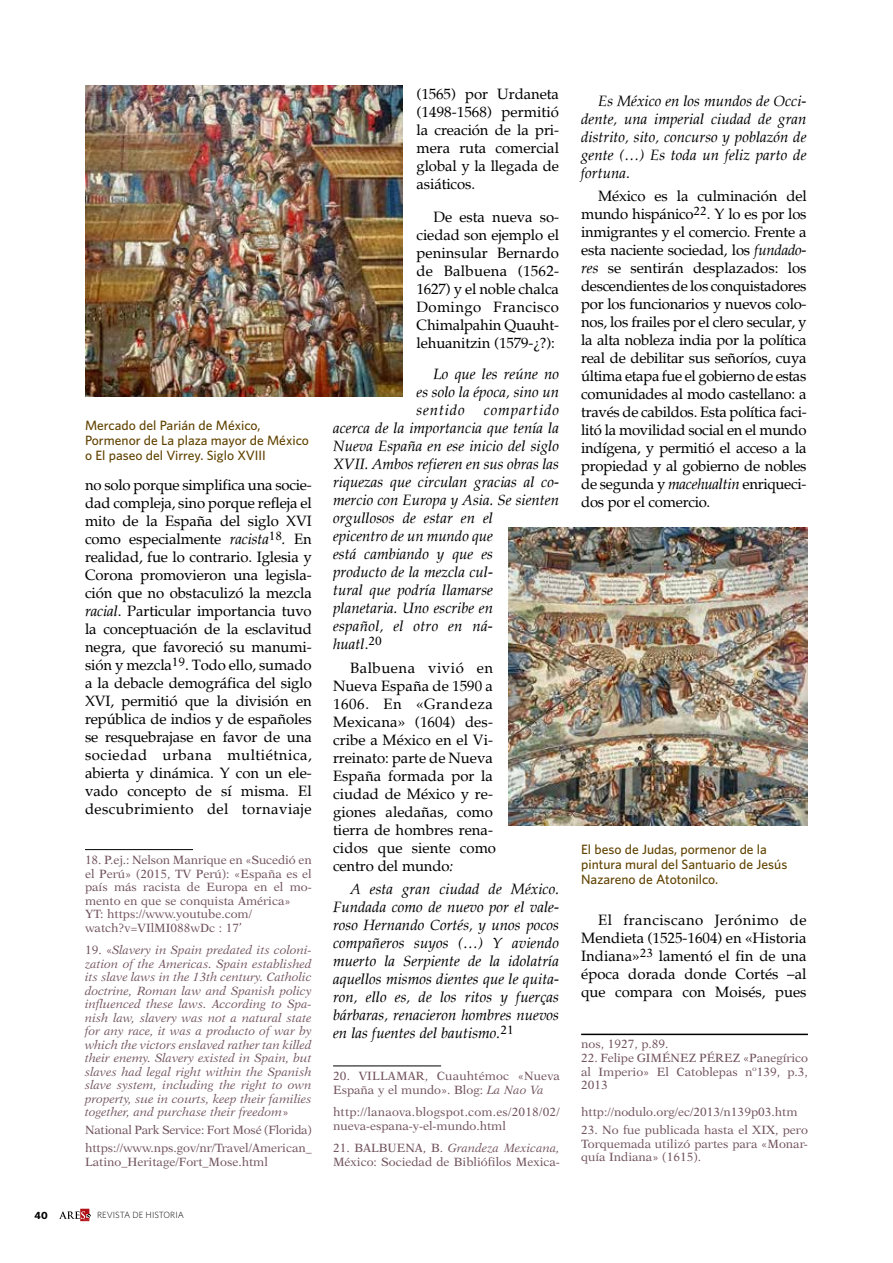
<style>
.page{position:relative;width:893px;height:1263px;background:#fff}
.page>*{position:absolute;margin:0;border:0;box-sizing:border-box;transform-origin:0 0}
.t1{font:15px/18px "Palatia";color:#000;text-align:justify}
.t2{font:italic 15px/18px "Palatia";color:#000;text-align:justify}
.t3{font:500 13.5px/15px "Whitney";color:#614300}
.t4{font:12px/13.5px "New Aster";color:#71535c}
.t5{font:italic 12px/13.5px "New Aster";color:#71535c;text-align:justify}
.t6{font:700 10.5px "Whitney";color:#000}
.t7{font:300 9px "Whitney";color:#000}
.s1{font-style:italic}
.s2{font-style:normal}
</style>
<div class="page">
<svg style="left:59px;top:1209px;width:32px;height:12px"></svg>
<hr style="left:85px;top:849px;width:108px;height:1px;background:#000">
<hr style="left:333px;top:1065px;width:108px;height:1px;background:#000">
<hr style="left:581px;top:1034px;width:227px;height:1px;background:#000">
<img style="left:85px;top:85px;width:317px;height:312px">
<img style="left:509px;top:528px;width:299px;height:298px">
<p class="t3" style="left:85px;top:418px;width:225px">Mercado del Parián de México,<br>Pormenor de La plaza mayor de México o El paseo del Virrey. Siglo XVIII</p>
<p class="t1" style="left:85px;top:476px;width:228px">no solo porque simplifica una socie&shy;dad compleja, sino porque refleja el mito de la España del siglo XVI como especialmente <span class="s1">racista</span><sup>18</sup><span class="s1">.</span> En realidad, fue lo contrario. Iglesia y Corona promovieron una legisla&shy;ción que no obstaculizó la mezcla <span class="s1">racial</span>. Particular importancia tuvo la conceptuación de la esclavitud negra, que favoreció su manumi&shy;sión y mezcla<sup>19</sup>. Todo ello, sumado a la debacle demográfica del siglo XVI, permitió que la división en república de indios y de españoles se resquebrajase en favor de una sociedad urbana multiétnica, abierta y dinámica. Y con un ele&shy;vado concepto de sí misma. El descubrimiento del tornaviaje</p>
<p class="t4" style="left:85px;top:853px;width:228px">18. P.ej.: Nelson Manrique en «Sucedió en el Perú» (2015, TV Perú): «España es el país más racista de Europa en el mo&shy;mento en que se conquista América» YT: https://www.youtube.com/ watch?v=VIlMI088wDc : 17’</p>
<p class="t5" style="left:85px;top:943px;width:228px"><span class="s2">19. «</span>Slavery in Spain predated its coloni&shy;zation of the Americas. Spain established its slave laws in the 13th century. Catholic doctrine, Roman law and Spanish policy influenced these laws. According to Spa&shy;nish law, slavery was not a natural state for any race, it was a producto of war by which the victors enslaved rather tan killed their enemy. Slavery existed in Spain, but slaves had legal right within the Spanish slave system, including the right to own property, sue in courts, keep their families together, and purchase their freedom<span class="s2">»</span></p>
<p class="t4" style="left:85px;top:1121px;width:228px;line-height:18px">National Park Service: Fort Mosé (Florida) https://www.nps.gov/nr/Travel/American_</p>
<p class="t4" style="left:85px;top:1155px;width:184px">Latino_Heritage/Fort_Mose.html</p>
<p class="t6" style="left:35px;top:1209px;width:15px">40</p>
<p class="t7" style="left:97px;top:1210px;width:88px">REVISTA DE HISTORIA</p>
<p class="t1" style="left:417px;top:85px;width:144px">(1565) por Urdaneta (1498-1568) permitió la creación de la pri&shy;mera ruta comercial global y la llegada de asiáticos.</p>
<p class="t1" style="left:417px;top:208px;width:144px;text-indent:17px">De esta nueva so&shy;ciedad son ejemplo el peninsular Bernardo de Balbuena (1562- 1627) y el noble chalca Domingo Francisco Chimalpahin Quauht&shy;lehuanitzin (1579-¿?):</p>
<p class="t2" style="left:417px;top:365px;width:144px;text-indent:17px">Lo que les reúne no es solo la época, sino un sentido</p>
<p class="t2" style="left:333px;top:401px;width:228px;text-align:left;text-indent:151px">compartido acerca de la importancia que tenía la<br>Nueva España en ese inicio del siglo<br>XVII. Ambos refieren en sus obras las riquezas que circulan gracias al co&shy;mercio con Europa y Asia. Se sienten orgullosos de estar en el<br>epicentro de un mundo que<br>está cambiando y que es<br>producto de la mezcla cul-<br>tural que podría llamarse planetaria. Uno escribe en<br>español, el otro en ná-<br>huatl<span class="s2">.</span><sup>20</sup></p>
<p class="t1" style="left:333px;top:659px;width:165px;text-align:left;text-indent:17px">Balbuena vivió en<br>Nueva España de 1590 a<br>1606. En «Grandeza<br>Mexicana» (1604) des&shy;cribe a México en el Vi&shy;rreinato: parte de Nueva<br>España formada por la ciudad de México y re&shy;giones aledañas, como tierra de hombres rena&shy;cidos que siente como centro del mundo<span class="s1">:</span></p>
<p class="t2" style="left:333px;top:879px;width:228px;text-indent:17px">A esta gran ciudad de México.<br>Fundada como de nuevo por el vale&shy;roso Hernando Cortés, y unos pocos compañeros suyos (…) Y aviendo muerto la Serpiente de la idolatría aquellos mismos dientes que le quita&shy;ron, ello es, de los ritos y fuerças bárbaras, renacieron hombres nuevos en las fuentes del bautismo.<sup>21</sup></p>
<p class="t4" style="left:333px;top:1069px;width:228px">20. VILLAMAR, Cuauhtémoc «Nueva<br>España y el mundo». Blog: <span class="s1">La Nao Va</span></p>
<p class="t4" style="left:333px;top:1105px;width:228px">http://lanaova.blogspot.com.es/2018/02/ nueva-espana-y-el-mundo.html</p>
<p class="t4" style="left:333px;top:1141px;width:228px">21. BALBUENA, B. <span class="s1">Grandeza Mexicana,<br></span>México: Sociedad de Bibliófilos Mexica-</p>
<p class="t2" style="left:581px;top:92px;width:227px;text-indent:17px">Es México en los mundos de Occi&shy;dente, una imperial ciudad de gran distrito, sito, concurso y poblazón de gente (…) Es toda un feliz parto de fortuna<span class="s2">.</span></p>
<p class="t1" style="left:581px;top:187px;width:227px;text-indent:17px">México es la culminación del mundo hispánico<sup>22</sup>. Y lo es por los inmigrantes y el comercio. Frente a esta naciente sociedad, los <span class="s1">fundado&shy;res</span> se sentirán desplazados: los descendientes de los conquistadores por los funcionarios y nuevos colo&shy;nos, los frailes por el clero secular, y la alta nobleza india por la política real de debilitar sus señoríos, cuya última etapa fue el gobierno de estas comunidades al modo castellano: a través de cabildos. Esta política faci&shy;litó la movilidad social en el mundo indígena, y permitió el acceso a la propiedad y al gobierno de nobles de segunda y <span class="s1">macehualtin</span> enriqueci&shy;dos por el comercio.</p>
<p class="t3" style="left:581px;top:842px;width:208px">El beso de Judas, pormenor de la pintura mural del Santuario de Jesús<br>Nazareno de Atotonilco.</p>
<p class="t1" style="left:581px;top:911px;width:227px;text-indent:17px">El franciscano Jerónimo de Mendieta (1525-1604) en «Historia Indiana»<sup>23</sup> lamentó el fin de una época dorada donde Cortés –al que compara con Moisés, pues</p>
<p class="t4" style="left:581px;top:1037px;width:89px">nos, 1927, p.89.</p>
<p class="t4" style="left:581px;top:1051px;width:228px;text-align:justify">22. Felipe GIMÉNEZ PÉREZ «Panegírico al Imperio» El Catoblepas nº139, p.3, 2013</p>
<p class="t4" style="left:581px;top:1105px;width:218px">http://nodulo.org/ec/2013/n139p03.htm</p>
<p class="t4" style="left:581px;top:1123px;width:228px;text-align:justify">23. No fue publicada hasta el XIX, pero Torquemada utilizó partes para «Monar&shy;quía Indiana» (1615).</p>
</div>
